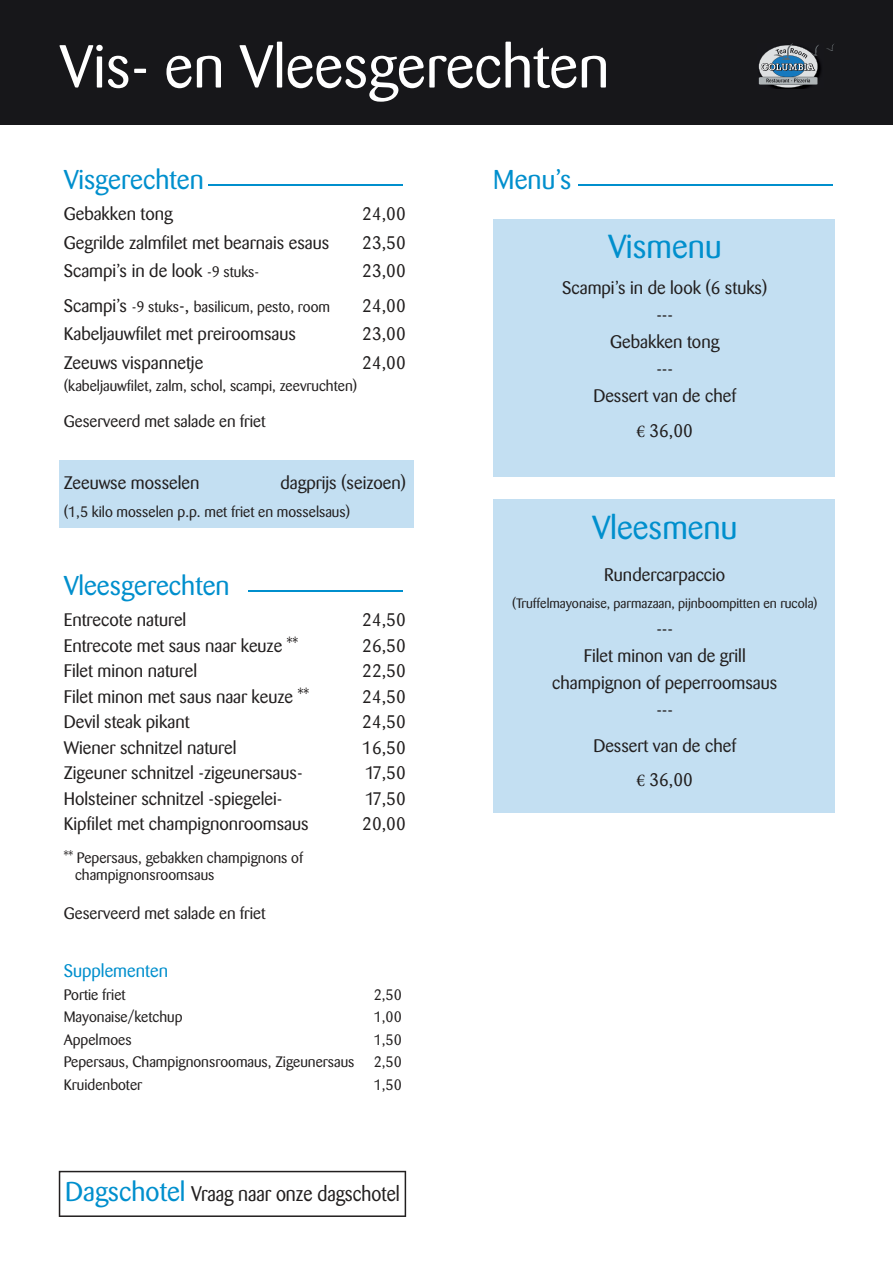
<style>
.page{position:relative;width:893px;height:1263px;background:#fff}
.page>*{position:absolute;margin:0;border:0;box-sizing:border-box;transform-origin:0 0}
.t1{font:60px "Barmeno";color:#fff}
.t2{font:33px "Barmeno";color:#008fcd}
.t3{font:27px "Barmeno";color:#008fcd}
.t4{font:21px "Barmeno";color:#221f1f;scale:.91 1}
.t5{font:18px/27px "Barmeno";color:#221f1f;text-align:center}
.t6{font:18px "Barmeno";color:#008fcd}
.t7{font:16.5px "Barmeno";color:#221f1f}
.t8{font:15px/16.5px "Barmeno";color:#221f1f}
.t9{font:13.5px "Barmeno";color:#221f1f}
.s1{font-size:15px}
.s2{font-size:18px}
.s3{font-size:27px;color:#008fcd}
.s4{font-family:"Minion Pro"}
</style>
<div class="page">
<div style="left:0;top:0;width:893px;height:125px;background:#17171a"></div>
<img style="left:758px;top:61px;width:63px;height:28px">
<svg style="left:826px;top:44px;width:8px;height:7px"></svg>
<svg style="left:759px;top:43px;width:60px;height:45px"></svg>
<hr style="left:208px;top:184px;width:195px;height:2px;background:#008fcd">
<hr style="left:578px;top:184px;width:254px;height:2px;background:#008fcd">
<hr style="left:248px;top:590px;width:155px;height:2px;background:#008fcd">
<div style="left:60px;top:460px;width:354px;height:67px;background:#c3dff2"></div>
<svg style="left:59px;top:1171px;width:347px;height:46px"></svg>
<div style="left:493px;top:219px;width:342px;height:258px;background:#c3dff2"></div>
<div style="left:493px;top:500px;width:342px;height:313px;background:#c3dff2"></div>
<h1 class="t1" style="left:60px;top:36px;width:551px">Vis- en Vleesgerechten</h1>
<h3 class="t3" style="left:64px;top:165px;width:142px">Visgerechten</h3>
<h3 class="t3" style="left:493px;top:165px;width:80px">Menu’s</h3>
<p class="t5" style="left:64px;top:201px;width:111px">Gebakken tong</p>
<p class="t5" style="left:362px;top:201px;width:45px">24,00</p>
<p class="t5" style="left:64px;top:229px;width:267px">Gegrilde zalmfilet met bearnais esaus</p>
<p class="t5" style="left:362px;top:229px;width:45px">23,50</p>
<p class="t5" style="left:64px;top:258px;width:197px">Scampi’s in de look <span class="s1">-9 stuks-</span></p>
<p class="t5" style="left:362px;top:258px;width:45px">23,00</p>
<p class="t8" style="left:64px;top:299px;width:268px"><span class="s2">Scampi’s</span> -9 stuks<span class="s2">-,</span> basilicum, pesto, room</p>
<p class="t5" style="left:362px;top:292px;width:45px">24,00</p>
<p class="t5" style="left:64px;top:321px;width:234px">Kabeljauwfilet met preiroomsaus</p>
<p class="t5" style="left:362px;top:321px;width:45px">23,00</p>
<p class="t5" style="left:64px;top:349px;width:141px">Zeeuws vispannetje</p>
<p class="t5" style="left:362px;top:349px;width:45px">24,00</p>
<p class="t8" style="left:64px;top:378px;width:295px">(kabeljauwfilet, zalm, schol, scampi, zeevruchten)</p>
<p class="t7" style="left:64px;top:413px;width:203px">Geserveerd met salade en friet</p>
<p class="t5" style="left:64px;top:469px;width:137px">Zeeuwse mosselen</p>
<p class="t5" style="left:281px;top:469px;width:127px">dagprijs (seizoen)</p>
<p class="t8" style="left:64px;top:504px;width:288px">(1,5 kilo mosselen p.p. met friet en mosselsaus)</p>
<h3 class="t3" style="left:64px;top:571px;width:167px">Vleesgerechten</h3>
<p class="t5" style="left:64px;top:607px;width:124px">Entrecote naturel</p>
<p class="t5" style="left:362px;top:607px;width:45px">24,50</p>
<p class="t5" style="left:64px;top:632px;width:236px">Entrecote met saus naar keuze **</p>
<p class="t5" style="left:362px;top:632px;width:45px">26,50</p>
<p class="t5" style="left:64px;top:658px;width:135px">Filet minon naturel</p>
<p class="t5" style="left:362px;top:658px;width:45px">22,50</p>
<p class="t5" style="left:64px;top:683px;width:247px">Filet minon met saus naar keuze **</p>
<p class="t5" style="left:362px;top:683px;width:45px">24,50</p>
<p class="t5" style="left:64px;top:709px;width:127px">Devil steak pikant</p>
<p class="t5" style="left:362px;top:709px;width:45px">24,50</p>
<p class="t5" style="left:64px;top:734px;width:174px">Wiener schnitzel naturel</p>
<p class="t5" style="left:362px;top:734px;width:45px">16,50</p>
<p class="t5" style="left:64px;top:760px;width:240px">Zigeuner schnitzel -zigeunersaus-</p>
<p class="t5" style="left:365px;top:760px;width:42px">17,50</p>
<p class="t5" style="left:64px;top:785px;width:220px">Holsteiner schnitzel -spiegelei-</p>
<p class="t5" style="left:365px;top:785px;width:42px">17,50</p>
<p class="t5" style="left:64px;top:811px;width:246px">Kipfilet met champignonroomsaus</p>
<p class="t5" style="left:362px;top:811px;width:45px">20,00</p>
<p class="t8" style="left:75px;top:850px;width:230px;text-indent:-11px">** Pepersaus, gebakken champignons of champignonsroomsaus</p>
<p class="t7" style="left:64px;top:904px;width:203px">Geserveerd met salade en friet</p>
<p class="t6" style="left:64px;top:961px;width:106px">Supplementen</p>
<p class="t8" style="left:64px;top:987px;width:63px">Portie friet</p>
<p class="t8" style="left:374px;top:987px;width:30px">2,50</p>
<p class="t8" style="left:64px;top:1009px;width:120px">Mayonaise/ketchup</p>
<p class="t8" style="left:374px;top:1009px;width:30px">1,00</p>
<p class="t8" style="left:64px;top:1032px;width:69px">Appelmoes</p>
<p class="t8" style="left:374px;top:1032px;width:30px">1,50</p>
<p class="t8" style="left:64px;top:1054px;width:292px">Pepersaus, Champignonsroomaus, Zigeunersaus</p>
<p class="t8" style="left:374px;top:1054px;width:30px">2,50</p>
<p class="t8" style="left:64px;top:1077px;width:80px">Kruidenboter</p>
<p class="t8" style="left:374px;top:1077px;width:30px">1,50</p>
<p class="t4" style="left:65px;top:1182px;width:369px"><span class="s3">Dagschotel</span> Vraag naar onze dagschotel</p>
<h2 class="t2" style="left:608px;top:230px;width:115px">Vismenu</h2>
<p class="t5" style="left:562px;top:275px;width:207px">Scampi’s in de look (6 stuks) ---<br>Gebakken tong<br>---<br>Dessert van de chef</p>
<p class="t5" style="left:637px;top:417px;width:58px"><span class="s4">€</span> 36,00</p>
<h2 class="t2" style="left:592px;top:510px;width:147px">Vleesmenu</h2>
<p class="t5" style="left:604px;top:562px;width:123px">Rundercarpaccio</p>
<p class="t9" style="left:512px;top:596px;width:307px">(Truffelmayonaise, parmazaan, pijnboompitten en rucola)</p>
<p class="t5" style="left:552px;top:616px;width:227px">---<br>Filet minon van de grill champignon of peperroomsaus ---</p>
<p class="t5" style="left:593px;top:729px;width:144px;line-height:34.5px">Dessert van de chef <span class="s4">€</span> 36,00</p>
</div>
